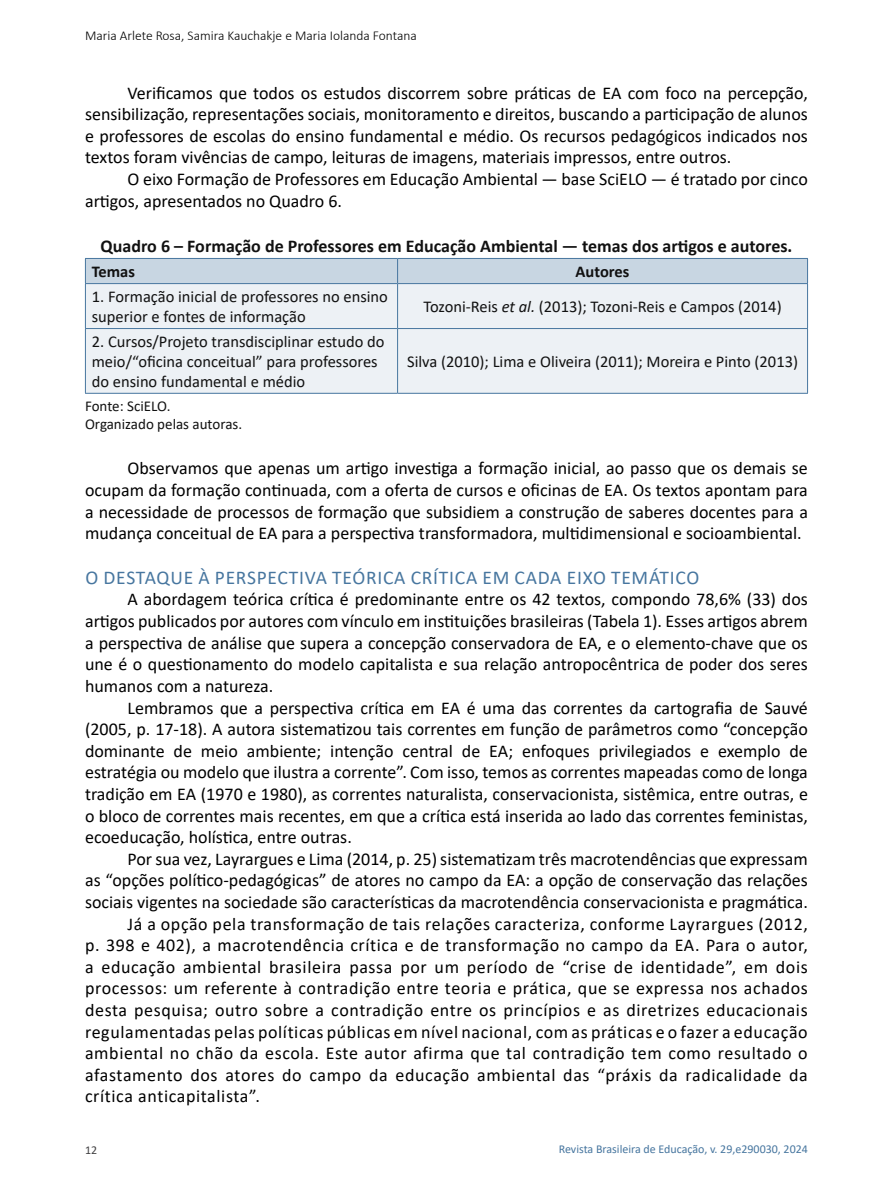
<style>
.page{position:relative;width:893px;height:1191px;background:#fff}
.page>*{position:absolute;margin:0;border:0;box-sizing:border-box;transform-origin:0 0}
.t1{font:19.5px "Calibri";letter-spacing:.04em;color:#47769f}
.t2{font:18px/21.6px "Calibri";letter-spacing:.02em;color:#000;text-align:justify}
.t3{font:18px/21.6px "Calibri";color:#000}
.t4{font:700 18px "Calibri";color:#111}
.t5{font:16.5px/19.8px "Calibri";color:#111}
.t6{font:700 16.5px "Calibri";color:#111}
.t7{font:15px/17.7px "Calibri";color:#111}
.t8{font:300 13.5px "Calibri";color:#000}
.t9{font:12px "Calibri";color:#47769f}
.t10{font:12px "Calibri";color:#414042}
.s1{font-style:italic}
</style>
<div class="page">
<div style="left:86px;top:284px;width:721px;height:109px;background:#edf1f5"></div>
<div style="left:85px;top:258px;width:723px;height:25px;background:#c8d6e2"></div>
<hr style="left:85px;top:283px;width:313px;height:1px;background:#47769f">
<hr style="left:85px;top:284px;width:1px;height:44px;background:#47769f">
<hr style="left:398px;top:283px;width:410px;height:1px;background:#47769f">
<hr style="left:397px;top:284px;width:1px;height:44px;background:#47769f">
<hr style="left:807px;top:284px;width:1px;height:44px;background:#47769f">
<hr style="left:85px;top:328px;width:313px;height:1px;background:#47769f">
<hr style="left:85px;top:329px;width:1px;height:64px;background:#47769f">
<hr style="left:398px;top:328px;width:410px;height:1px;background:#47769f">
<hr style="left:397px;top:329px;width:1px;height:64px;background:#47769f">
<hr style="left:807px;top:329px;width:1px;height:64px;background:#47769f">
<hr style="left:85px;top:393px;width:313px;height:1px;background:#47769f">
<hr style="left:398px;top:393px;width:410px;height:1px;background:#47769f">
<p class="t8" style="left:85px;top:27px;width:333px">Maria Arlete Rosa, Samira Kauchakje e Maria Iolanda Fontana</p>
<p class="t2" style="left:85px;top:81px;width:724px;text-indent:43px">Verificamos que todos os estudos discorrem sobre práticas de EA com foco na percepção, sensibilização, representações sociais, monitoramento e direitos, buscando a participação de alunos e professores de escolas do ensino fundamental e médio. Os recursos pedagógicos indicados nos textos foram vivências de campo, leituras de imagens, materiais impressos, entre outros.</p>
<p class="t3" style="left:85px;top:168px;width:724px;text-indent:43px">O eixo Formação de Professores em Educação Ambiental — base SciELO — é tratado por cinco artigos, apresentados no Quadro 6.</p>
<p class="t4" style="left:101px;top:233px;width:693px">Quadro 6 – Formação de Professores em Educação Ambiental — temas dos artigos e autores.</p>
<p class="t6" style="left:92px;top:260px;width:45px">Temas</p>
<p class="t6" style="left:576px;top:260px;width:55px">Autores</p>
<p class="t5" style="left:92px;top:286px;width:298px">1. Formação inicial de professores no ensino superior e fontes de informação</p>
<p class="t5" style="left:423px;top:296px;width:360px">Tozoni-Reis <span class="s1">et al.</span> (2013); Tozoni-Reis e Campos (2014)</p>
<p class="t5" style="left:92px;top:331px;width:294px">2. Cursos/Projeto transdisciplinar estudo do meio/“oficina conceitual” para professores do ensino fundamental e médio</p>
<p class="t5" style="left:407px;top:351px;width:392px">Silva (2010); Lima e Oliveira (2011); Moreira e Pinto (2013)</p>
<p class="t7" style="left:85px;top:397px;width:159px">Fonte: SciELO.<br>Organizado pelas autoras.</p>
<p class="t2" style="left:85px;top:457px;width:724px;text-indent:43px">Observamos que apenas um artigo investiga a formação inicial, ao passo que os demais se ocupam da formação continuada, com a oferta de cursos e oficinas de EA. Os textos apontam para a necessidade de processos de formação que subsidiem a construção de saberes docentes para a mudança conceitual de EA para a perspectiva transformadora, multidimensional e socioambiental.</p>
<p class="t1" style="left:85px;top:564px;width:615px">O DESTAQUE À PERSPECTIVA TEÓRICA CRÍTICA EM CADA EIXO TEMÁTICO</p>
<p class="t2" style="left:85px;top:588px;width:724px;text-indent:43px">A abordagem teórica crítica é predominante entre os 42 textos, compondo 78,6% (33) dos artigos publicados por autores com vínculo em instituições brasileiras (Tabela 1). Esses artigos abrem a perspectiva de análise que supera a concepção conservadora de EA, e o elemento-chave que os une é o questionamento do modelo capitalista e sua relação antropocêntrica de poder dos seres humanos com a natureza.</p>
<p class="t2" style="left:85px;top:696px;width:724px;text-indent:43px">Lembramos que a perspectiva crítica em EA é uma das correntes da cartografia de Sauvé (2005, p. 17-18). A autora sistematizou tais correntes em função de parâmetros como “concepção dominante de meio ambiente; intenção central de EA; enfoques privilegiados e exemplo de estratégia ou modelo que ilustra a corrente”. Com isso, temos as correntes mapeadas como de longa tradição em EA (1970 e 1980), as correntes naturalista, conservacionista, sistêmica, entre outras, e o bloco de correntes mais recentes, em que a crítica está inserida ao lado das correntes feministas, ecoeducação, holística, entre outras.</p>
<p class="t3" style="left:128px;top:847px;width:682px">Por sua vez, Layrargues e Lima (2014, p. 25) sistematizam três macrotendências que expressam</p>
<p class="t3" style="left:85px;top:869px;width:724px">as “opções político-pedagógicas” de atores no campo da EA: a opção de conservação das relações</p>
<p class="t3" style="left:85px;top:890px;width:724px">sociais vigentes na sociedade são características da macrotendência conservacionista e pragmática.</p>
<p class="t2" style="left:128px;top:912px;width:682px">Já a opção pela transformação de tais relações caracteriza, conforme Layrargues (2012,</p>
<p class="t2" style="left:85px;top:934px;width:724px">p. 398 e 402), a macrotendência crítica e de transformação no campo da EA. Para o autor,</p>
<p class="t2" style="left:85px;top:955px;width:724px">a educação ambiental brasileira passa por um período de “crise de identidade”, em dois</p>
<p class="t2" style="left:85px;top:977px;width:724px">processos: um referente à contradição entre teoria e prática, que se expressa nos achados</p>
<p class="t2" style="left:85px;top:998px;width:724px">desta pesquisa; outro sobre a contradição entre os princípios e as diretrizes educacionais</p>
<p class="t2" style="left:85px;top:1020px;width:724px">regulamentadas pelas políticas públicas em nível nacional, com as práticas e o fazer a educação</p>
<p class="t2" style="left:85px;top:1042px;width:724px">ambiental no chão da escola. Este autor afirma que tal contradição tem como resultado o</p>
<p class="t2" style="left:85px;top:1063px;width:724px">afastamento dos atores do campo da educação ambiental das “práxis da radicalidade da</p>
<p class="t2" style="left:85px;top:1085px;width:177px">crítica anticapitalista”.</p>
<p class="t10" style="left:85px;top:1141px;width:14px">12</p>
<p class="t9" style="left:559px;top:1141px;width:251px">Revista Brasileira de Educação, v. 29,e290030, 2024</p>
</div>
